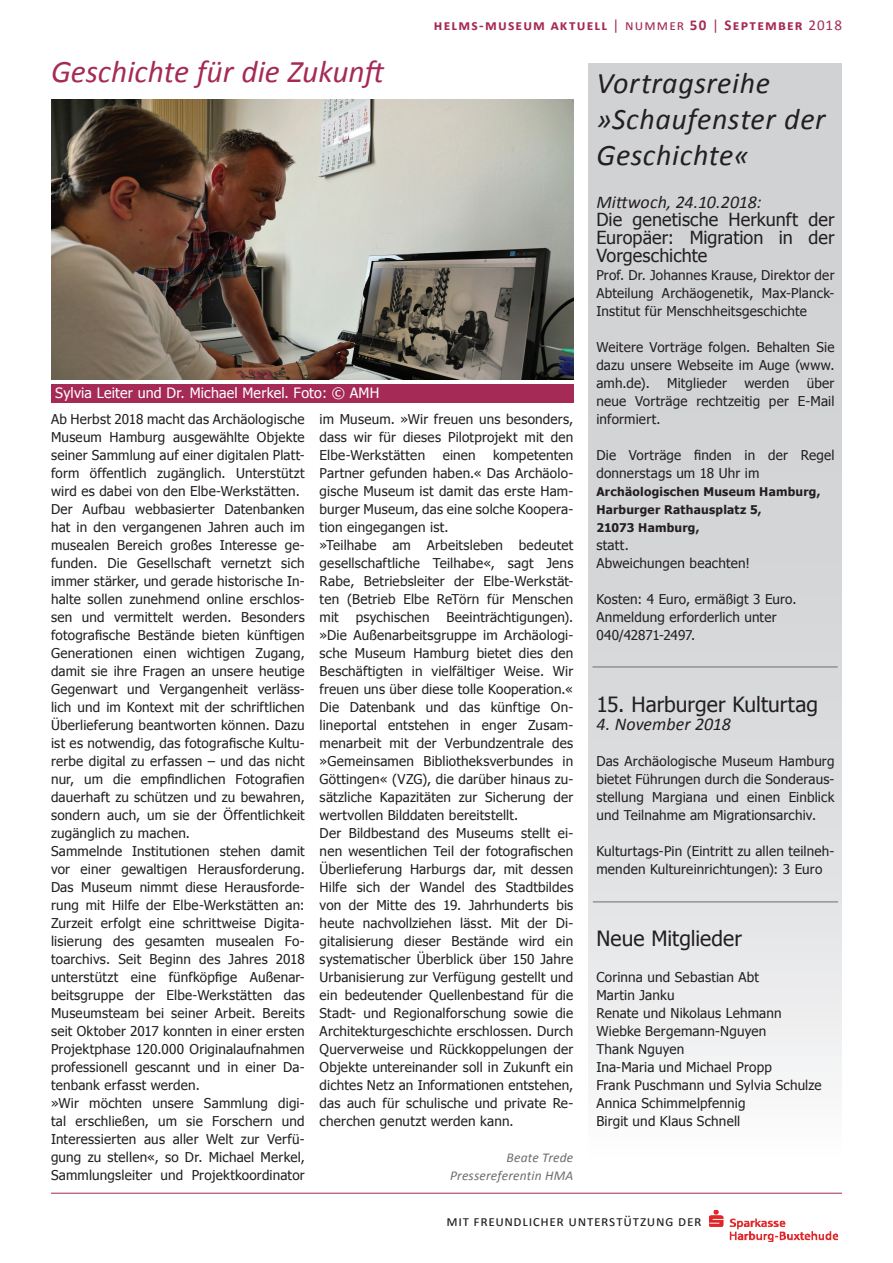
<style>
.page{position:relative;width:893px;height:1263px;background:#fff}
.page>*{position:absolute;margin:0;border:0;box-sizing:border-box;transform-origin:0 0}
.t1{font:italic 31.5px "Calibri";color:#a52a56}
.t2{font:italic 30px/36px "Calibri";letter-spacing:.02em;color:#231f20}
.t3{font:21px "Tahoma";color:#231f20}
.t4{font:18px/18px "Tahoma";color:#231f20}
.t5{font:italic 18px "Calibri";color:#231f20}
.t6{font:700 15px "Calibri";letter-spacing:.08em;color:#a52a56}
.t7{font:15px "Calibri";letter-spacing:.04em;color:#231f20}
.t8{font:14.25px "Tahoma";letter-spacing:.01em;color:#fff}
.t9{font:13.5px/18px "Tahoma";letter-spacing:.015em;color:#231f20}
.t10{font:italic 13.5px/18px "Calibri";letter-spacing:.01em;color:#6c6d70;text-align:right}
.t11{font:700 12px/18px "Tahoma";letter-spacing:.02em;color:#231f20}
.s1{font-weight:400}
.s2{font-family:"Calibri";font-style:italic}
</style>
<div class="page">
<img style="left:709px;top:1210px;width:129px;height:32px">
<hr style="left:51px;top:1193px;width:791px;height:1px;background:#a52a56">
<div style="left:588px;top:64px;width:254px;height:1098px;background:linear-gradient(to bottom,#c8c9cc,#eff0f1)"></div>
<img style="left:51px;top:100px;width:522px;height:279px">
<div style="left:51px;top:384px;width:522px;height:18px;background:#a52a56"></div>
<hr style="left:593px;top:901px;width:245px;height:1px;background:#6c6d70">
<hr style="left:592px;top:666px;width:246px;height:1px;background:#6c6d70">
<p class="t6" style="left:434px;top:15px;width:410px">helms-museum aktuell <span class="s1">| nummer</span> 50 <span class="s1">|</span> September <span class="s1">2018</span></p>
<p class="t1" style="left:51px;top:50px;width:338px">Geschichte für die Zukunft</p>
<p class="t2" style="left:596px;top:64px;width:231px">Vortragsreihe »Schaufenster der<br>Geschichte«</p>
<p class="t4" style="left:596px;top:191px;width:240px"><span class="s2">Mittwoch, 24.10.2018:<br></span>Die genetische Herkunft der<br>Europäer: Migration in der<br>Vorgeschichte</p>
<p class="t9" style="left:596px;top:265px;width:240px;text-align:justify">Prof. Dr. Johannes Krause, Direktor der Abteilung Archäogenetik, Max-Planck-Institut für Menschheitsgeschichte</p>
<p class="t9" style="left:596px;top:337px;width:240px;text-align:justify">Weitere Vorträge folgen. Behalten Sie dazu unsere Webseite im Auge (www. amh.de).</p>
<p class="t9" style="left:596px;top:373px;width:240px;text-align:justify;text-indent:210px">über neue Vorträge rechtzeitig per E-Mail informiert.</p>
<p class="t9" style="left:596px;top:445px;width:240px">Die Vorträge finden in der Regel donnerstags um 18 Uhr im</p>
<p class="t11" style="left:596px;top:482px;width:226px">Archäologischen Museum Hamburg,<br>Harburger Rathausplatz 5,<br>21073 Hamburg,</p>
<p class="t9" style="left:596px;top:535px;width:155px">statt.<br>Abweichungen beachten!</p>
<p class="t9" style="left:596px;top:589px;width:202px">Kosten: 4 Euro, ermäßigt 3 Euro.<br>Anmeldung erforderlich unter<br>040/42871-2497.</p>
<p class="t9" style="left:667px;top:373px;width:61px">Mitglieder</p>
<p class="t9" style="left:744px;top:373px;width:47px">werden</p>
<p class="t8" style="left:55px;top:383px;width:326px">Sylvia Leiter und Dr. Michael Merkel. Foto: © AMH</p>
<p class="t9" style="left:51px;top:409px;width:255px">Ab Herbst 2018 macht das Archäologische Museum Hamburg ausgewählte Objekte seiner Sammlung auf einer digitalen Platt&shy;form öffentlich zugänglich. Unterstützt wird es dabei von den Elbe-Werkstätten.<br>Der Aufbau webbasierter Datenbanken hat in den vergangenen Jahren auch im musealen Bereich großes Interesse ge&shy;funden. Die Gesellschaft vernetzt sich immer stärker, und gerade historische In&shy;halte sollen zunehmend online erschlos&shy;sen und vermittelt werden. Besonders fotografische Bestände bieten künftigen Generationen einen wichtigen Zugang, damit sie ihre Fragen an unsere heutige Gegenwart und Vergangenheit verläss&shy;lich und im Kontext mit der schriftlichen Überlieferung beantworten können. Dazu ist es notwendig, das fotografische Kultu&shy;rerbe digital zu erfassen – und das nicht nur, um die empfindlichen Fotografien dauerhaft zu schützen und zu bewahren, sondern auch, um sie der Öffentlichkeit zugänglich zu machen.<br>Sammelnde Institutionen stehen damit vor einer gewaltigen Herausforderung.<br>Das Museum nimmt diese Herausforde&shy;rung mit Hilfe der Elbe-Werkstätten an:<br>Zurzeit erfolgt eine schrittweise Digita&shy;lisierung des gesamten musealen Fo&shy;toarchivs. Seit Beginn des Jahres 2018 unterstützt eine fünfköpfige Außenar&shy;beitsgruppe der Elbe-Werkstätten das Museumsteam bei seiner Arbeit. Bereits seit Oktober 2017 konnten in einer ersten Projektphase 120.000 Originalaufnahmen professionell gescannt und in einer Da&shy;tenbank erfasst werden.<br>»Wir möchten unsere Sammlung digi&shy;tal erschließen, um sie Forschern und Interessierten aus aller Welt zur Verfü&shy;gung zu stellen«, so Dr. Michael Merkel, Sammlungsleiter und Projektkoordinator</p>
<p class="t9" style="left:320px;top:409px;width:255px;text-align:justify">im Museum. »Wir freuen uns besonders, dass wir für dieses Pilotprojekt mit den Elbe-Werkstätten</p>
<p class="t9" style="left:320px;top:445px;width:255px;text-indent:174px">kompetenten<br>Partner gefunden haben.« Das Archäolo&shy;gische Museum ist damit das erste Ham&shy;burger Museum, das eine solche Koopera&shy;tion eingegangen ist.<br>»Teilhabe am Arbeitsleben bedeutet gesellschaftliche Teilhabe«, sagt Jens<br>Rabe, Betriebsleiter der Elbe-Werkstät&shy;ten (Betrieb Elbe ReTörn für Menschen mit</p>
<p class="t9" style="left:443px;top:445px;width:35px">einen</p>
<p class="t9" style="left:320px;top:607px;width:255px;text-indent:127px">Beeinträchtigungen). »Die Außenarbeitsgruppe im Archäologi&shy;sche Museum Hamburg bietet dies den Beschäftigten in vielfältiger Weise. Wir freuen uns über diese tolle Kooperation.« Die Datenbank und das künftige On&shy;lineportal entstehen in enger Zusam&shy;menarbeit mit der Verbundzentrale des »Gemeinsamen Bibliotheksverbundes in Göttingen« (VZG), die darüber hinaus zu&shy;sätzliche Kapazitäten zur Sicherung der wertvollen Bilddaten bereitstellt.<br>Der Bildbestand des Museums stellt ei&shy;nen wesentlichen Teil der fotografischen Überlieferung Harburgs dar, mit dessen Hilfe sich der Wandel des Stadtbildes von der Mitte des 19. Jahrhunderts bis heute nachvollziehen lässt. Mit der Di&shy;gitalisierung dieser Bestände wird ein systematischer Überblick über 150 Jahre Urbanisierung zur Verfügung gestellt und ein bedeutender Quellenbestand für die Stadt- und Regionalforschung sowie die Architekturgeschichte erschlossen. Durch Querverweise und Rückkoppelungen der Objekte untereinander soll in Zukunft ein dichtes Netz an Informationen entstehen, das auch für schulische und private Re&shy;cherchen genutzt werden kann.</p>
<p class="t10" style="left:450px;top:1147px;width:125px">Beate Trede<br>Pressereferentin HMA</p>
<p class="t7" style="left:446px;top:1212px;width:256px">mit freundlicher unterstützung der</p>
<p class="t9" style="left:356px;top:607px;width:75px">psychischen</p>
<p class="t3" style="left:596px;top:690px;width:223px">15. Harburger Kulturtag</p>
<p class="t5" style="left:596px;top:712px;width:136px">4. November 2018</p>
<p class="t9" style="left:596px;top:751px;width:240px;text-align:justify">Das Archäologische Museum Hamburg bietet Führungen durch die Sonderaus&shy;stellung Margiana und einen Einblick und Teilnahme am Migrationsarchiv.</p>
<p class="t9" style="left:596px;top:841px;width:240px">Kulturtags-Pin (Eintritt zu allen teilneh&shy;menden Kultureinrichtungen): 3 Euro</p>
<p class="t3" style="left:596px;top:924px;width:147px">Neue Mitglieder</p>
<p class="t9" style="left:596px;top:967px;width:227px">Corinna und Sebastian Abt<br>Martin Janku<br>Renate und Nikolaus Lehmann<br>Wiebke Bergemann-Nguyen<br>Thank Nguyen<br>Ina-Maria und Michael Propp<br>Frank Puschmann und Sylvia Schulze<br>Annica Schimmelpfennig<br>Birgit und Klaus Schnell</p>
</div>
